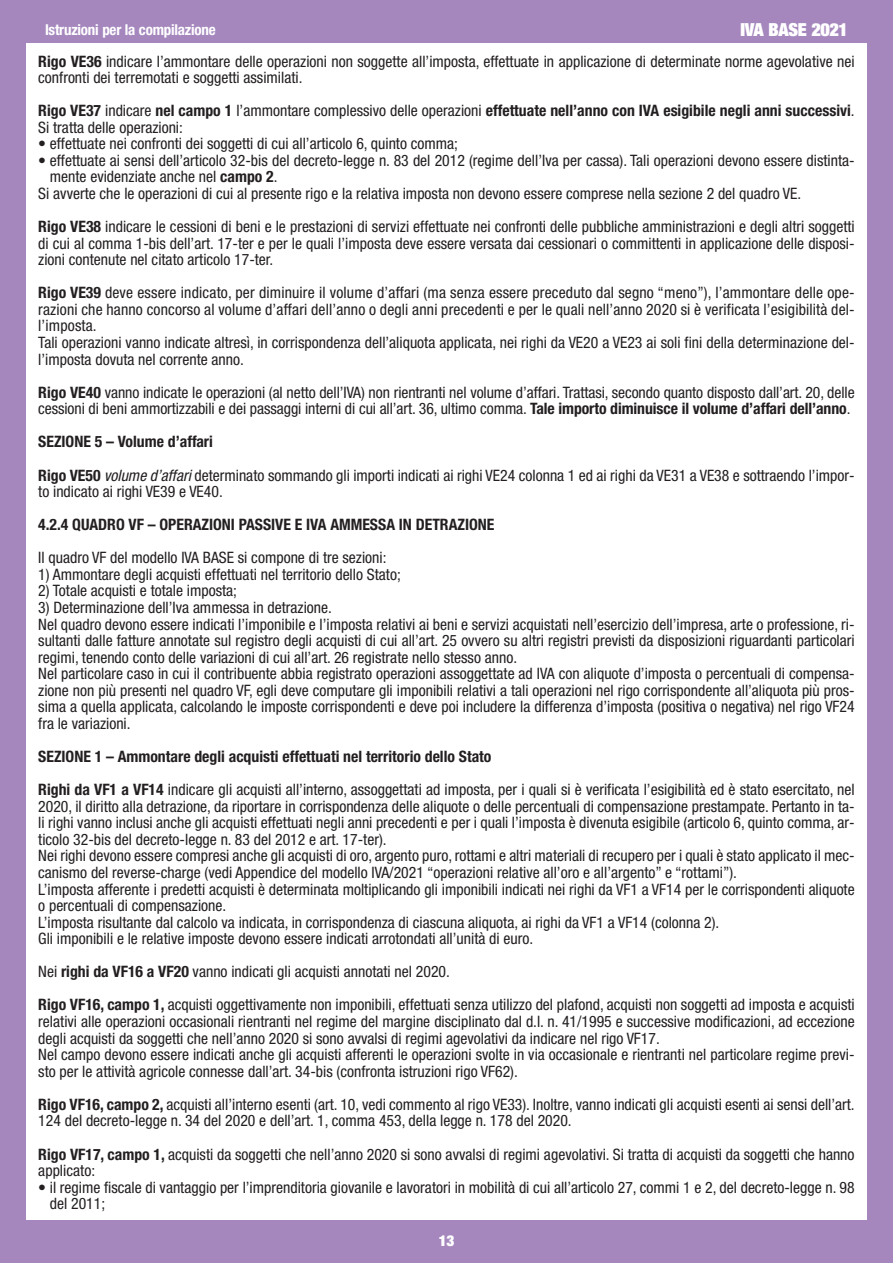
<style>
.page{position:relative;width:893px;height:1263px;background:#fff}
.page>*{position:absolute;margin:0;border:0;box-sizing:border-box;transform-origin:0 0}
.t1{font:900 expanded 18px "Helvetica Neue";letter-spacing:-.015em;color:#fff}
.t2{font:condensed 15.75px/16.5px "Helvetica Neue";color:#231f20}
.t3{font:700 condensed 15.75px/16.5px "Helvetica Neue";color:#231f20}
.t4{font:700 condensed 15px "Helvetica Neue";letter-spacing:-.015em;color:#fff}
.t5{font:900 expanded 15px "Helvetica Neue";color:#fff}
.s1{font-weight:700}
.s2{font-weight:400}
.s3{font-style:italic}
</style>
<div class="page">
<div style="left:0;top:0;width:893px;height:43px;background:#a587be"></div>
<div style="left:0;top:40px;width:26px;height:1185px;background:#a587be"></div>
<div style="left:867px;top:39px;width:26px;height:1185px;background:#a587be"></div>
<div style="left:0;top:1220px;width:893px;height:42px;background:#a587be"></div>
<p class="t4" style="left:45px;top:24px;width:172px">Istruzioni per la compilazione</p>
<p class="t1" style="left:740px;top:24px;width:109px">IVA BASE 2021</p>
<p class="t2" style="left:38px;top:54px;width:818px"><span class="s1">Rigo VE36</span> indicare l’ammontare delle operazioni non soggette all’imposta, effettuate in applicazione di determinate norme agevolative nei confronti dei terremotati e soggetti assimilati.</p>
<p class="t3" style="left:38px;top:104px;width:818px">Rigo VE37 <span class="s2">indicare</span> nel campo 1 <span class="s2">l’ammontare complessivo delle operazioni</span> effettuate nell’anno con IVA esigibile negli anni successivi<span class="s2">.<br>Si tratta delle operazioni:</span></p>
<p class="t2" style="left:38px;top:137px;width:421px">• effettuate nei confronti dei soggetti di cui all’articolo 6, quinto comma;</p>
<p class="t2" style="left:38px;top:153px;width:818px">• effettuate ai sensi dell’articolo 32-bis del decreto-legge n. 83 del 2012 (regime dell’Iva per cassa). Tali operazioni devono essere distinta-</p>
<p class="t2" style="left:50px;top:170px;width:229px">mente evidenziate anche nel <span class="s1">campo 2</span>.</p>
<p class="t2" style="left:38px;top:186px;width:764px">Si avverte che le operazioni di cui al presente rigo e la relativa imposta non devono essere comprese nella sezione 2 del quadro VE.</p>
<p class="t2" style="left:38px;top:220px;width:818px;text-align:justify"><span class="s1">Rigo VE38</span> indicare le cessioni di beni e le prestazioni di servizi effettuate nei confronti delle pubbliche amministrazioni e degli altri soggetti di cui al comma 1-bis dell’art. 17-ter e per le quali l’imposta deve essere versata dai cessionari o committenti in applicazione delle disposi&shy;zioni contenute nel citato articolo 17-ter.</p>
<p class="t2" style="left:38px;top:286px;width:818px"><span class="s1">Rigo VE39</span> deve essere indicato, per diminuire il volume d’affari (ma senza essere preceduto dal segno “meno”), l’ammontare delle ope&shy;razioni che hanno concorso al volume d’affari dell’anno o degli anni precedenti e per le quali nell’anno 2020 si è verificata l’esigibilità del&shy;l’imposta.<br>Tali operazioni vanno indicate altresì, in corrispondenza dell’aliquota applicata, nei righi da VE20 a VE23 ai soli fini della determinazione del&shy;l’imposta dovuta nel corrente anno.</p>
<p class="t2" style="left:38px;top:385px;width:818px"><span class="s1">Rigo VE40</span> vanno indicate le operazioni (al netto dell’IVA) non rientranti nel volume d’affari. Trattasi, secondo quanto disposto dall’art. 20, delle cessioni di beni ammortizzabili e dei passaggi interni di cui all’art. 36, ultimo comma. <span class="s1">Tale importo diminuisce il volume d’affari dell’anno</span>.</p>
<p class="t2" style="left:38px;top:427px;width:818px;line-height:33.2px"><span class="s1">SEZIONE 5 – Volume d’affari<br>Rigo VE50</span> <span class="s3">volume d’affari</span>determinato sommando gli importi indicati ai righi VE24 colonna 1 ed ai righi da VE31 a VE38 e sottraendo l’impor-</p>
<p class="t2" style="left:38px;top:485px;width:186px">to indicato ai righi VE39 e VE40.</p>
<p class="t3" style="left:38px;top:518px;width:458px">4.2.4 QUADRO VF – OPERAZIONI PASSIVE E IVA AMMESSA IN DETRAZIONE</p>
<p class="t2" style="left:38px;top:551px;width:350px">Il quadro VF del modello IVA BASE si compone di tre sezioni:</p>
<p class="t2" style="left:38px;top:567px;width:364px">1) Ammontare degli acquisti effettuati nel territorio dello Stato;</p>
<p class="t2" style="left:38px;top:584px;width:200px">2) Totale acquisti e totale imposta;</p>
<p class="t2" style="left:38px;top:600px;width:818px">3) Determinazione dell’Iva ammessa in detrazione.<br>Nel quadro devono essere indicati l’imponibile e l’imposta relativi ai beni e servizi acquistati nell’esercizio dell’impresa, arte o professione, ri&shy;sultanti dalle fatture annotate sul registro degli acquisti di cui all’art. 25 ovvero su altri registri previsti da disposizioni riguardanti particolari regimi, tenendo conto delle variazioni di cui all’art. 26 registrate nello stesso anno.<br>Nel particolare caso in cui il contribuente abbia registrato operazioni assoggettate ad IVA con aliquote d’imposta o percentuali di compensa&shy;zione non più presenti nel quadro VF, egli deve computare gli imponibili relativi a tali operazioni nel rigo corrispondente all’aliquota più pros&shy;sima a quella applicata, calcolando le imposte corrispondenti e deve poi includere la differenza d’imposta (positiva o negativa) nel rigo VF24 fra le variazioni.</p>
<p class="t2" style="left:38px;top:741px;width:818px;line-height:33.2px"><span class="s1">SEZIONE 1 – Ammontare degli acquisti effettuati nel territorio dello Stato<br>Righi da VF1 a VF14</span> indicare gli acquisti all’interno, assoggettati ad imposta, per i quali si è verificata l’esigibilità ed è stato esercitato, nel</p>
<p class="t2" style="left:38px;top:799px;width:818px">2020, il diritto alla detrazione, da riportare in corrispondenza delle aliquote o delle percentuali di compensazione prestampate. Pertanto in ta&shy;li righi vanno inclusi anche gli acquisti effettuati negli anni precedenti e per i quali l’imposta è divenuta esigibile (articolo 6, quinto comma, ar&shy;ticolo 32-bis del decreto-legge n. 83 del 2012 e art. 17-ter).<br>Nei righi devono essere compresi anche gli acquisti di oro, argento puro, rottami e altri materiali di recupero per i quali è stato applicato il mec&shy;canismo del reverse-charge (vedi Appendice del modello IVA/2021 “operazioni relative all’oro e all’argento” e “rottami”).<br>L’imposta afferente i predetti acquisti è determinata moltiplicando gli imponibili indicati nei righi da VF1 a VF14 per le corrispondenti aliquote o percentuali di compensazione.<br>L’imposta risultante dal calcolo va indicata, in corrispondenza di ciascuna aliquota, ai righi da VF1 a VF14 (colonna 2).<br>Gli imponibili e le relative imposte devono essere indicati arrotondati all’unità di euro.</p>
<p class="t2" style="left:38px;top:956px;width:818px;line-height:33.2px">Nei <span class="s1">righi da VF16 a VF20</span> vanno indicati gli acquisti annotati nel 2020.<br><span class="s1">Rigo VF16, campo 1,</span> acquisti oggettivamente non imponibili, effettuati senza utilizzo del plafond, acquisti non soggetti ad imposta e acquisti</p>
<p class="t2" style="left:38px;top:1014px;width:818px">relativi alle operazioni occasionali rientranti nel regime del margine disciplinato dal d.l. n. 41/1995 e successive modificazioni, ad eccezione degli acquisti da soggetti che nell’anno 2020 si sono avvalsi di regimi agevolativi da indicare nel rigo VF17.<br>Nel campo devono essere indicati anche gli acquisti afferenti le operazioni svolte in via occasionale e rientranti nel particolare regime previ&shy;sto per le attività agricole connesse dall’art. 34-bis (confronta istruzioni rigo VF62).</p>
<p class="t2" style="left:38px;top:1097px;width:818px"><span class="s1">Rigo VF16, campo 2,</span> acquisti all’interno esenti (art. 10, vedi commento al rigo VE33). Inoltre, vanno indicati gli acquisti esenti ai sensi dell’art.<br>124 del decreto-legge n. 34 del 2020 e dell’art. 1, comma 453, della legge n. 178 del 2020.</p>
<p class="t2" style="left:38px;top:1147px;width:818px"><span class="s1">Rigo VF17, campo 1,</span> acquisti da soggetti che nell’anno 2020 si sono avvalsi di regimi agevolativi. Si tratta di acquisti da soggetti che hanno applicato:</p>
<p class="t2" style="left:50px;top:1180px;width:806px;text-indent:-12px">• il regime fiscale di vantaggio per l’imprenditoria giovanile e lavoratori in mobilità di cui all’articolo 27, commi 1 e 2, del decreto-legge n. 98 del 2011;</p>
<p class="t5" style="left:439px;top:1235px;width:17px">13</p>
</div>
